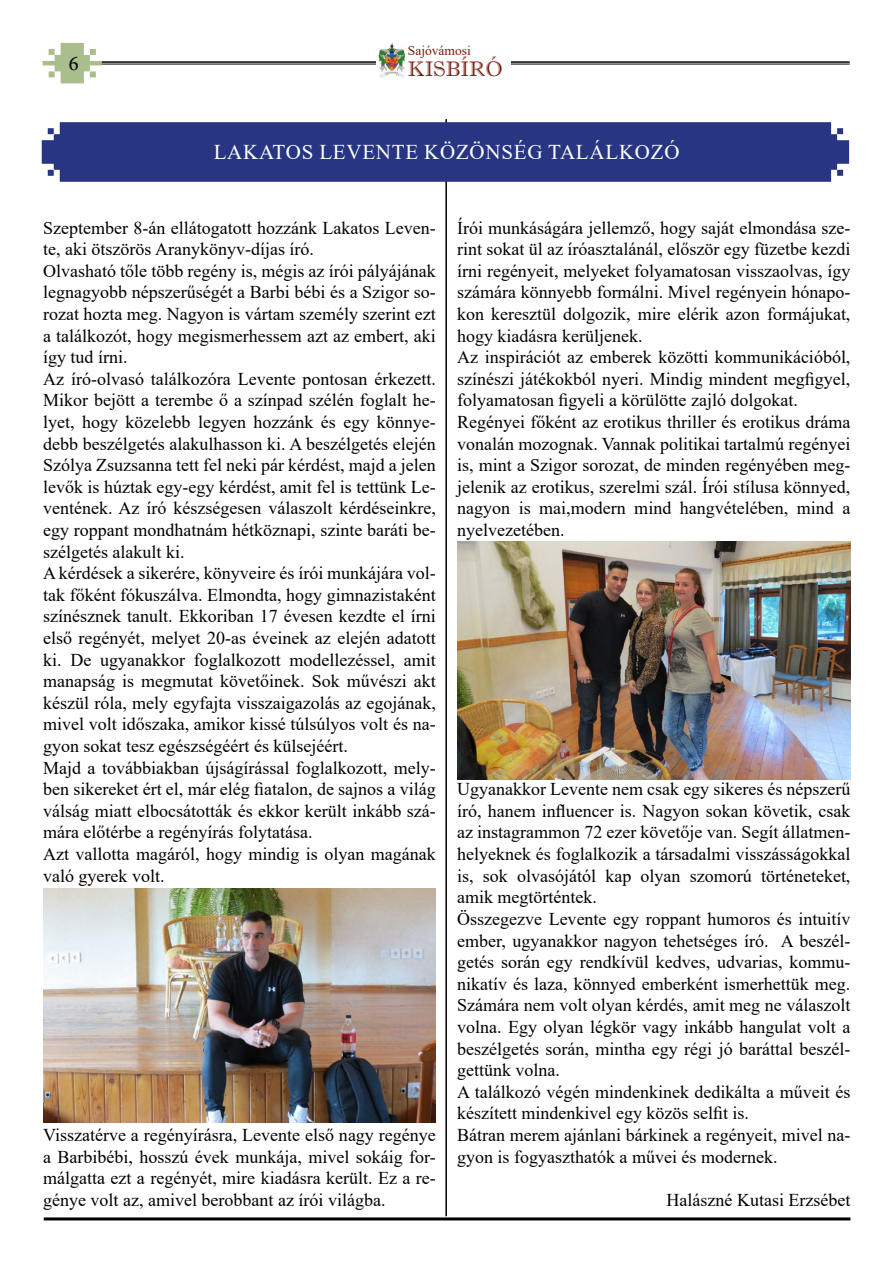
<style>
.page{position:relative;width:893px;height:1263px;background:#fff}
.page>*{position:absolute;margin:0;border:0;box-sizing:border-box;transform-origin:0 0}
.t1{font:21px "Times New Roman";letter-spacing:.035em;color:#fff}
.t2{font:21px "Imprint MT Shadow";color:#781a0d}
.t3{font:21px "Minion Pro";color:#000}
.t4{font:18px/21.6px "Times New Roman";color:#000}
.t5{font:13.5px "Times New Roman";color:#781a0d}
</style>
<div class="page">
<hr style="left:44px;top:1217px;width:806px;height:3px;background:#000">
<hr style="left:445px;top:119px;width:2px;height:1097px;background:#000">
<div style="left:42px;top:122px;width:807px;height:60px;background:#283583"></div>
<hr style="left:43px;top:64px;width:807px;height:1px;background:#000">
<hr style="left:43px;top:61px;width:807px;height:2px;background:#000">
<svg style="left:43px;top:43px;width:59px;height:40px"></svg>
<div style="left:404px;top:43px;width:107px;height:36px;background:#fff"></div>
<img style="left:377px;top:43px;width:27px;height:35px">
<img style="left:44px;top:889px;width:392px;height:234px">
<img style="left:457px;top:541px;width:393px;height:238px">
<p class="t3" style="left:79px;top:78px;width:12px;rotate:-180deg">9</p>
<p class="t5" style="left:408px;top:41px;width:65px">Sajóvámosi</p>
<p class="t2" style="left:408px;top:56px;width:96px">KISBÍRÓ</p>
<p class="t1" style="left:214px;top:137px;width:467px">LAKATOS LEVENTE KÖZÖNSÉG TALÁLKOZÓ</p>
<p class="t4" style="left:43px;top:216px;width:394px">Szeptember 8-án ellátogatott hozzánk Lakatos Leven&shy;te, aki ötszörös Aranykönyv-díjas író.<br>Olvasható tőle több regény is, mégis az írói pályájának legnagyobb népszerűségét a Barbi bébi és a Szigor so&shy;rozat hozta meg. Nagyon is vártam személy szerint ezt a találkozót, hogy megismerhessem azt az embert, aki így tud írni.<br>Az író-olvasó találkozóra Levente pontosan érkezett.<br>Mikor bejött a terembe ő a színpad szélén foglalt he&shy;lyet, hogy közelebb legyen hozzánk és egy könnye&shy;debb beszélgetés alakulhasson ki. A beszélgetés elején Szólya Zsuzsanna tett fel neki pár kérdést, majd a jelen levők is húztak egy-egy kérdést, amit fel is tettünk Le&shy;ventének. Az író készségesen válaszolt kérdéseinkre, egy roppant mondhatnám hétköznapi, szinte baráti be&shy;szélgetés alakult ki.<br>A kérdések a sikerére, könyveire és írói munkájára vol&shy;tak főként fókuszálva. Elmondta, hogy gimnazistaként színésznek tanult. Ekkoriban 17 évesen kezdte el írni első regényét, melyet 20-as éveinek az elején adatott ki. De ugyanakkor foglalkozott modellezéssel, amit manapság is megmutat követőinek. Sok művészi akt készül róla, mely egyfajta visszaigazolás az egojának, mivel volt időszaka, amikor kissé túlsúlyos volt és na&shy;gyon sokat tesz egészségéért és külsejéért.<br>Majd a továbbiakban újságírással foglalkozott, mely&shy;ben sikereket ért el, már elég fiatalon, de sajnos a világ válság miatt elbocsátották és ekkor került inkább szá&shy;mára előtérbe a regényírás folytatása.<br>Azt vallotta magáról, hogy mindig is olyan magának való gyerek volt.</p>
<p class="t4" style="left:43px;top:1123px;width:394px;text-align:justify">Visszatérve a regényírásra, Levente első nagy regénye a Barbibébi, hosszú évek munkája, mivel sokáig for&shy;málgatta ezt a regényét, mire kiadásra került. Ez a re&shy;génye volt az, amivel berobbant az írói világba.</p>
<p class="t4" style="left:457px;top:216px;width:395px">Írói munkáságára jellemző, hogy saját elmondása sze&shy;rint sokat ül az íróasztalánál, először egy füzetbe kezdi írni regényeit, melyeket folyamatosan visszaolvas, így számára könnyebb formálni. Mivel regényein hónapo&shy;kon keresztül dolgozik, mire elérik azon formájukat, hogy kiadásra kerüljenek.<br>Az inspirációt az emberek közötti kommunikációból, színészi játékokból nyeri. Mindig mindent megfigyel, folyamatosan figyeli a körülötte zajló dolgokat.<br>Regényei főként az erotikus thriller és erotikus dráma vonalán mozognak. Vannak politikai tartalmú regényei is, mint a Szigor sorozat, de minden regényében meg&shy;jelenik az erotikus, szerelmi szál. Írói stílusa könnyed, nagyon is mai,modern mind hangvételében, mind a nyelvezetében.</p>
<p class="t4" style="left:457px;top:778px;width:395px">Ugyanakkor Levente nem csak egy sikeres és népszerű író, hanem influencer is. Nagyon sokan követik, csak az instagrammon 72 ezer követője van. Segít állatmen&shy;helyeknek és foglalkozik a társadalmi visszásságokkal is, sok olvasójától kap olyan szomorú történeteket, amik megtörténtek.<br>Összegezve Levente egy roppant humoros és intuitív ember, ugyanakkor nagyon tehetséges író. A beszél&shy;getés során egy rendkívül kedves, udvarias, kommu&shy;nikatív és laza, könnyed emberként ismerhettük meg.<br>Számára nem volt olyan kérdés, amit meg ne válaszolt volna. Egy olyan légkör vagy inkább hangulat volt a beszélgetés során, mintha egy régi jó baráttal beszél&shy;gettünk volna.<br>A találkozó végén mindenkinek dedikálta a műveit és készített mindenkivel egy közös selfit is.<br>Bátran merem ajánlani bárkinek a regényeit, mivel na&shy;gyon is fogyaszthatók a művei és modernek.</p>
<p class="t4" style="left:666px;top:1188px;width:185px">Halászné Kutasi Erzsébet</p>
</div>
